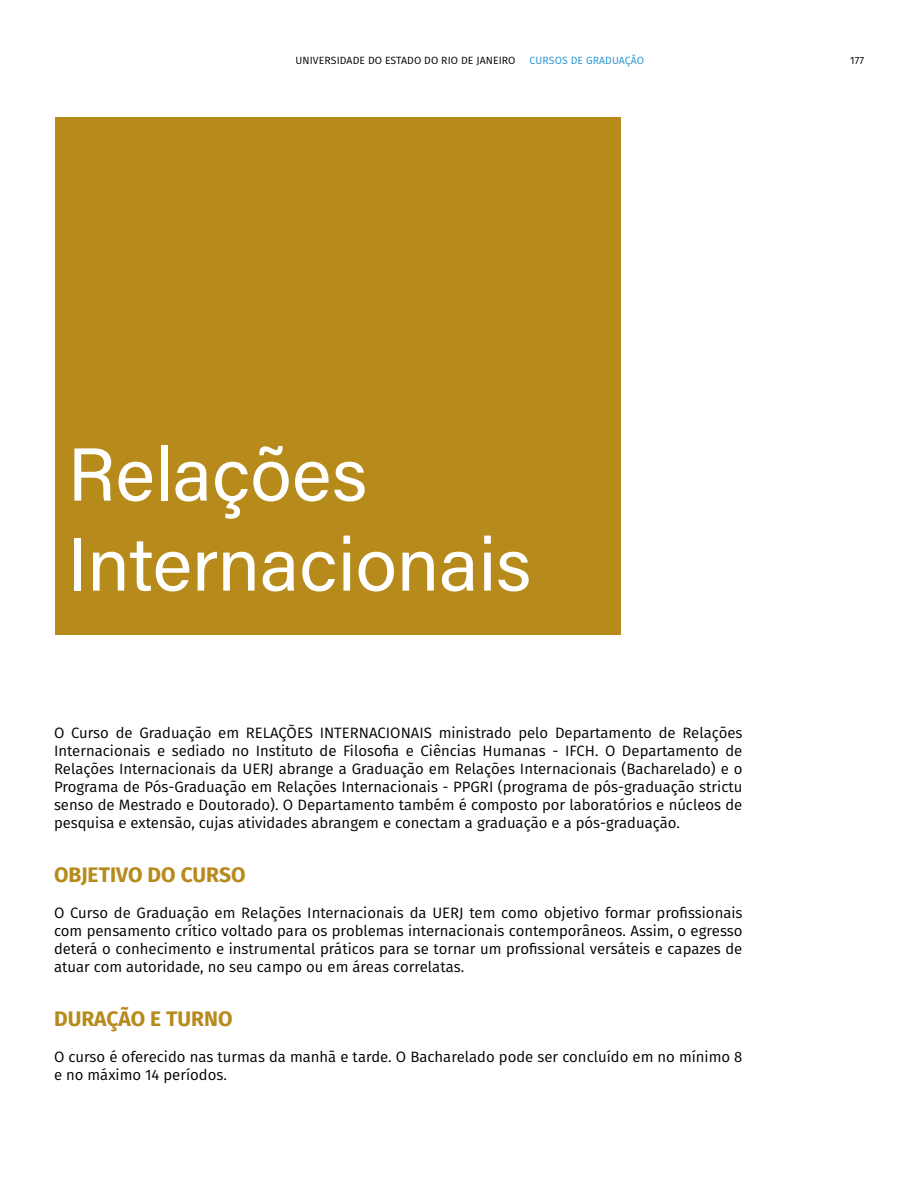
<style>
.page{position:relative;width:918px;height:1188px;background:#fff}
.page>*{position:absolute;margin:0;border:0;box-sizing:border-box;transform-origin:0 0}
.t1{font:75px/90px "Acumin Pro";color:#fff}
.t2{font:700 21px "Fira Sans";color:#b78a1c}
.t3{font:15px/18px "Fira Sans";color:#000;text-align:justify}
.t4{font:10.5px "Fira Sans";letter-spacing:.01em;color:#000}
.t5{font:10.5px "Fira Sans";letter-spacing:.01em;color:#2293d1}
</style>
<div class="page">
<div style="left:56px;top:117px;width:565px;height:517px;background:#b78a1c"></div>
<p class="t4" style="left:296px;top:52px;width:221px">UNIVERSIDADE DO ESTADO DO RIO DE JANEIRO</p>
<p class="t5" style="left:530px;top:52px;width:116px">CURSOS DE GRADUAÇÃO</p>
<p class="t4" style="left:850px;top:52px;width:15px">177</p>
<h1 class="t1" style="left:68px;top:426px;width:465px">Relações<br>Internacionais</h1>
<p class="t3" style="left:54px;top:723px;width:690px">O Curso de Graduação em RELAÇÕES INTERNACIONAIS ministrado pelo Departamento de Relações Internacionais e sediado no Instituto de Filosofia e Ciências Humanas - IFCH. O Departamento de Relações Internacionais da UERJ abrange a Graduação em Relações Internacionais (Bacharelado) e o Programa de Pós-Graduação em Relações Internacionais - PPGRI (programa de pós-graduação strictu senso de Mestrado e Doutorado). O Departamento também é composto por laboratórios e núcleos de pesquisa e extensão, cujas atividades abrangem e conectam a graduação e a pós-graduação.</p>
<h2 class="t2" style="left:54px;top:857px;width:193px">OBJETIVO DO CURSO</h2>
<p class="t3" style="left:54px;top:903px;width:690px">O Curso de Graduação em Relações Internacionais da UERJ tem como objetivo formar profissionais com pensamento crítico voltado para os problemas internacionais contemporâneos. Assim, o egresso deterá o conhecimento e instrumental práticos para se tornar um profissional versáteis e capazes de atuar com autoridade, no seu campo ou em áreas correlatas.</p>
<h2 class="t2" style="left:54px;top:1001px;width:180px">DURAÇÃO E TURNO</h2>
<p class="t3" style="left:54px;top:1047px;width:690px">O curso é oferecido nas turmas da manhã e tarde. O Bacharelado pode ser concluído em no mínimo 8 e no máximo 14 períodos.</p>
</div>
